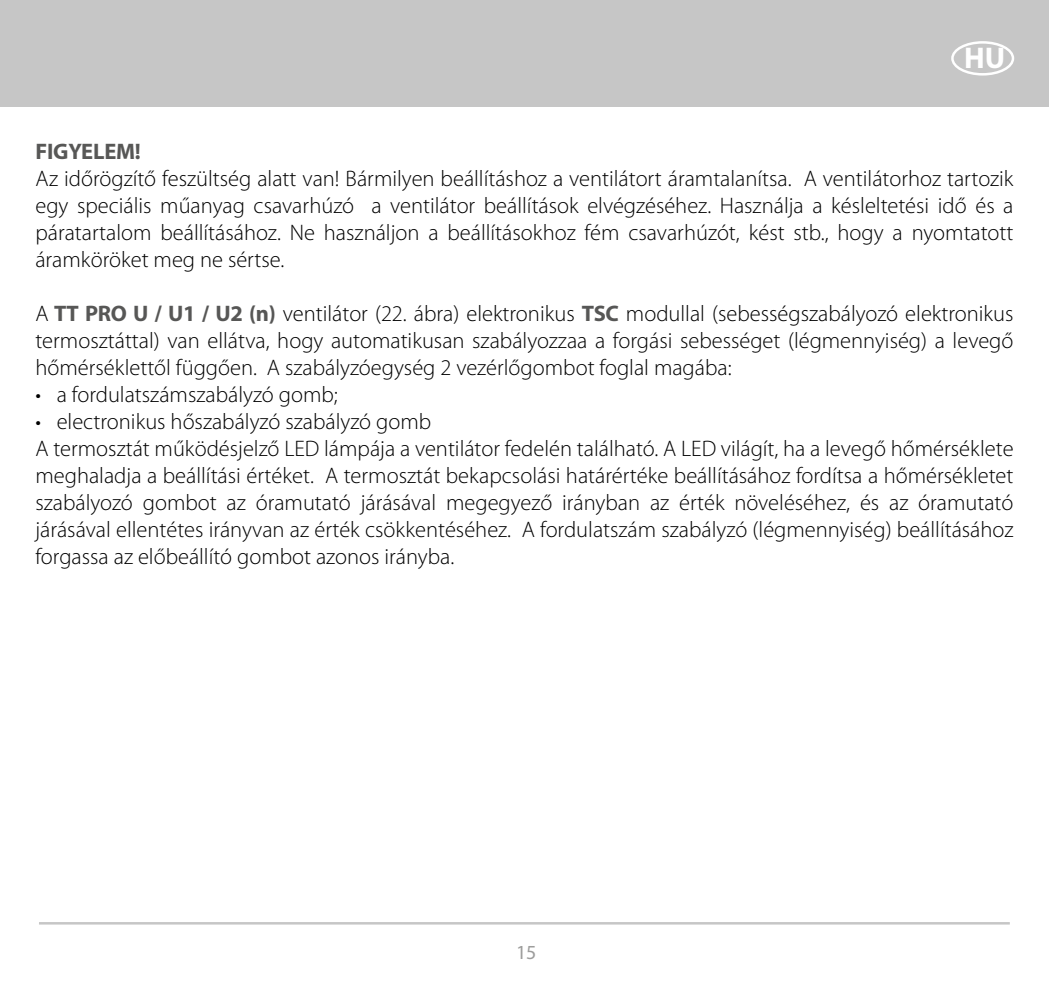
<style>
.page{position:relative;width:1049px;height:993px;background:#fff}
.page>*{position:absolute;margin:0;border:0;box-sizing:border-box;transform-origin:0 0}
.t1{font:700 30px "Myriad Pro";color:#fff}
.t2{font:300 22.5px/27px "Myriad Pro";color:#000;text-align:justify}
.t3{font:700 22.5px "Myriad Pro";letter-spacing:-.01em;color:#575756}
.t4{font:20px "Myriad Pro";color:#9d9d9c}
.s1{font-weight:700;color:#575756}
</style>
<div class="page">
<div style="left:0;top:0;width:1049px;height:106px;background:#c6c6c6"></div>
<hr style="left:39px;top:921px;width:971px;height:3px;background:#c6c6c6">
<div style="left:951px;top:41px;width:63px;height:35px;border:2px solid #fff;border-radius:50%"></div>
<h1 class="t1" style="left:964px;top:38px;width:43px">HU</h1>
<p class="t3" style="left:35px;top:136px;width:107px">FIGYELEM!</p>
<p class="t2" style="left:35px;top:165px;width:979px">Az időrögzítő feszültség alatt van! Bármilyen beállításhoz a ventilátort áramtalanítsa. A ventilátorhoz tartozik egy speciális műanyag csavarhúzó a ventilátor beállítások elvégzéséhez. Használja a késleltetési idő és a páratartalom beállításához. Ne használjon a beállításokhoz fém csavarhúzót, kést stb., hogy a nyomtatott áramköröket meg ne sértse.</p>
<p class="t2" style="left:35px;top:300px;width:979px">A <span class="s1">TT PRO U / U1 / U2 (n)</span> ventilátor (22. ábra) elektronikus <span class="s1">TSC</span> modullal (sebességszabályozó elektronikus termosztáttal) van ellátva, hogy automatikusan szabályozzaa a forgási sebességet (légmennyiség) a levegő hőmérséklettől függően. A szabályzóegység 2 vezérlőgombot foglal magába:</p>
<p class="t2" style="left:35px;top:381px;width:304px">• a fordulatszámszabályzó gomb;</p>
<p class="t2" style="left:35px;top:408px;width:979px;text-align:left">• electronikus hőszabályzó szabályzó gomb<br>A termosztát működésjelző LED lámpája a ventilátor fedelén található. A LED világít, ha a levegő hőmérséklete meghaladja a beállítási értéket. A termosztát bekapcsolási határértéke beállításához fordítsa a hőmérsékletet szabályozó gombot az óramutató járásával megegyező irányban az érték növeléséhez, és az óramutató járásával ellentétes irányvan az érték csökkentéséhez. A fordulatszám szabályzó (légmennyiség) beállításához forgassa az előbeállító gombot azonos irányba.</p>
<p class="t4" style="left:516px;top:939px;width:22px">15</p>
</div>
